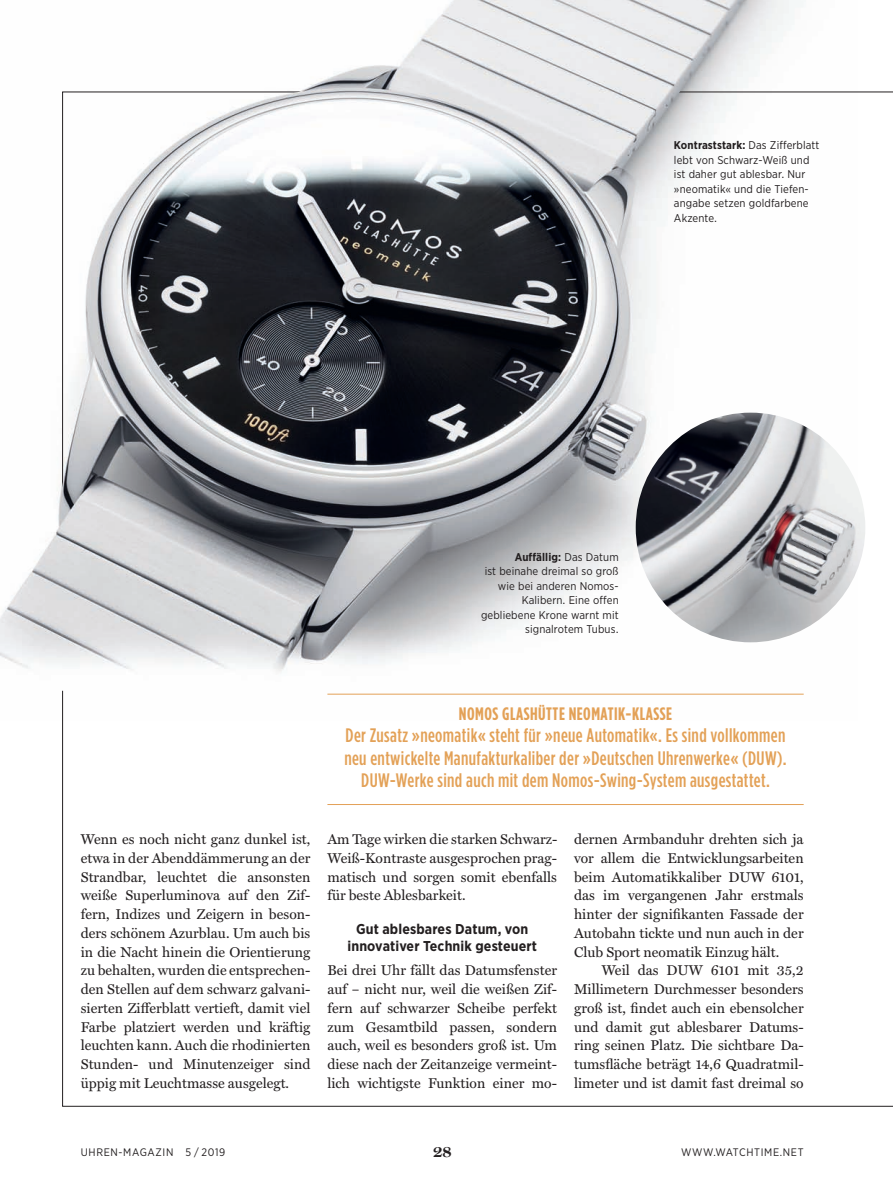
<style>
.page{position:relative;width:893px;height:1191px;background:#fff}
.page>*{position:absolute;margin:0;border:0;box-sizing:border-box;transform-origin:0 0}
.t1{font:500 19.5px/22.5px "Gotham Condensed";letter-spacing:.02em;color:#e3a157;text-align:center}
.t2{font:700 18px "Gotham Condensed";letter-spacing:.03em;color:#e3a157}
.t3{font:700 16.2px "Miller Display";color:#231f20}
.t4{font:14.25px/18.8px "Miller Text";color:#231f20;text-align:justify}
.t5{font:700 14.25px/17.2px "Gotham Narrow";letter-spacing:.01em;color:#231f20;text-align:center}
.t6{font:11.25px/14.5px "Gotham Narrow";letter-spacing:.01em;color:#231f20;text-align:right}
.t7{font:10.8px "Gotham Narrow";letter-spacing:.06em;color:#231f20}
.s1{font-weight:700}
</style>
<div class="page">
<img style="left:0;top:0;width:745px;height:691px">
<hr style="left:327px;top:694px;width:477px;height:1px;background:#e3a157">
<hr style="left:327px;top:804px;width:477px;height:1px;background:#e3a157">
<img style="left:636px;top:412px;width:229px;height:230px;border-radius:50%">
<p class="t6" style="left:674px;top:139px;width:147px;text-align:left"><span class="s1">Kontraststark:</span> Das Zifferblatt lebt von Schwarz-Weiß und ist daher gut ablesbar. Nur »neomatik« und die Tiefen&shy;angabe setzen goldfarbene<br>Akzente.</p>
<p class="t6" style="left:481px;top:550px;width:139px"><span class="s1">Auffällig:</span> Das Datum<br>ist beinahe dreimal so groß wie bei anderen Nomos-<br>Kalibern. Eine offen gebliebene Krone warnt mit signalrotem Tubus.</p>
<p class="t2" style="left:459px;top:707px;width:215px">NOMOS GLASHÜTTE NEOMATIK-KLASSE</p>
<h1 class="t1" style="left:344px;top:725px;width:444px">Der Zusatz »neomatik« steht für »neue Automatik«. Es sind vollkommen neu entwickelte Manufakturkaliber der »Deutschen Uhrenwerke« (DUW).<br>DUW-Werke sind auch mit dem Nomos-Swing-System ausgestattet.</h1>
<p class="t4" style="left:81px;top:831px;width:231px">Wenn es noch nicht ganz dunkel ist, etwa in der Abenddämmerung an der Strandbar, leuchtet die ansonsten weiße Superluminova auf den Zif&shy;fern, Indizes und Zeigern in beson&shy;ders schönem Azurblau. Um auch bis in die Nacht hinein die Orientierung zu behalten, wurden die entsprechen&shy;den Stellen auf dem schwarz galvani&shy;sierten Zifferblatt vertieft, damit viel Farbe platziert werden und kräftig leuchten kann. Auch die rhodinierten Stunden- und Minutenzeiger sind üppig mit Leuchtmasse ausgelegt.</p>
<p class="t4" style="left:327px;top:831px;width:232px">Am Tage wirken die starken Schwarz-Weiß-Kontraste ausgesprochen prag&shy;matisch und sorgen somit ebenfalls für beste Ablesbarkeit.</p>
<p class="t5" style="left:347px;top:921px;width:191px">Gut ablesbares Datum, von innovativer Technik gesteuert</p>
<p class="t4" style="left:327px;top:962px;width:231px">Bei drei Uhr fällt das Datumsfenster auf – nicht nur, weil die weißen Zif&shy;fern auf schwarzer Scheibe perfekt zum Gesamtbild passen, sondern auch, weil es besonders groß ist. Um diese nach der Zeitanzeige vermeint&shy;lich wichtigste Funktion einer mo-</p>
<p class="t4" style="left:574px;top:831px;width:231px">dernen Armbanduhr drehten sich ja vor allem die Entwicklungsarbeiten beim Automatikkaliber DUW 6101, das im vergangenen Jahr erstmals hinter der signifikanten Fassade der Autobahn tickte und nun auch in der Club Sport neomatik Einzug hält.</p>
<p class="t4" style="left:574px;top:962px;width:231px;text-indent:28px">Weil das DUW 6101 mit 35,2<br>Millimetern Durchmesser besonders groß ist, findet auch ein ebensolcher und damit gut ablesbarer Datums&shy;ring seinen Platz. Die sichtbare Da&shy;tumsfläche beträgt 14,6 Quadratmil&shy;limeter und ist damit fast dreimal so</p>
<p class="t7" style="left:81px;top:1148px;width:146px">UHREN-MAGAZIN 5 / 2019</p>
<p class="t3" style="left:433px;top:1142px;width:20px">28</p>
<p class="t7" style="left:681px;top:1148px;width:124px">WWW.WATCHTIME.NET</p>
</div>
